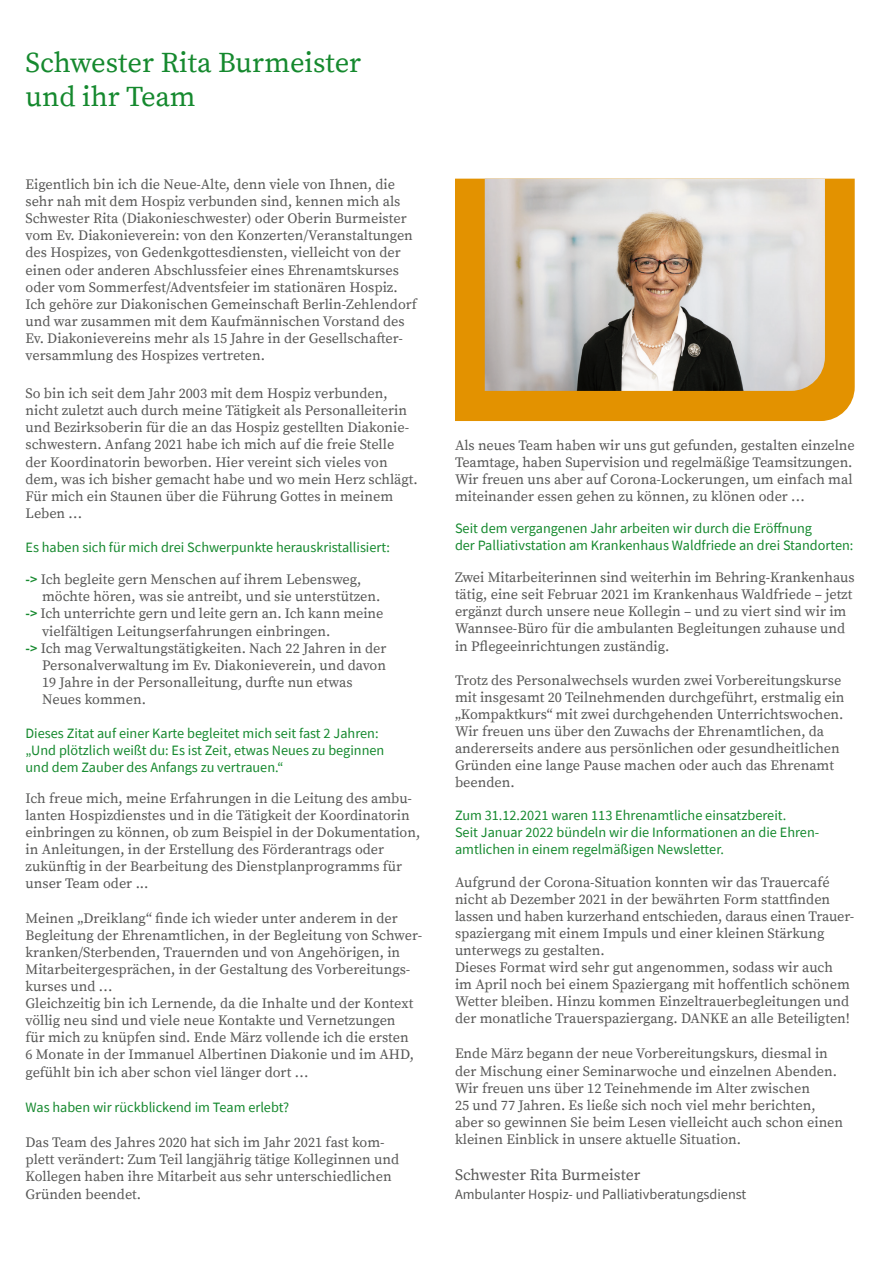
<style>
.page{position:relative;width:893px;height:1263px;background:#fff}
.page>*{position:absolute;margin:0;border:0;box-sizing:border-box;transform-origin:0 0}
.t1{font:28.5px/34.2px "Source Serif Pro";color:#15892e}
.t2{font:15.75px "Source Serif Pro";color:#575756}
.t3{font:14.25px/17.1px "Source Serif Pro";color:#575756}
.t4{font:14.25px/17.1px "Source Sans Pro";color:#15892e}
.t5{font:14.25px "Source Sans Pro";color:#575756}
.s1{font-family:"Source Sans Pro";font-weight:600;color:#15892e}
</style>
<div class="page">
<div style="left:455px;top:179px;width:400px;height:242px;background:#e39200"></div>
<img style="left:485px;top:179px;width:340px;height:212px">
<h1 class="t1" style="left:26px;top:46px;width:337px">Schwester Rita Burmeister und ihr Team</h1>
<p class="t3" style="left:26px;top:176px;width:393px">Eigentlich bin ich die Neue-Alte, denn viele von Ihnen, die sehr nah mit dem Hospiz verbunden sind, kennen mich als Schwester Rita (Diakonieschwester) oder Oberin Burmeister vom Ev. Diakonieverein: von den Konzerten/Veranstaltungen des Hospizes, von Gedenkgottesdiensten, vielleicht von der einen oder anderen Abschlussfeier eines Ehrenamtskurses oder vom Sommerfest/Adventsfeier im stationären Hospiz.<br>Ich gehöre zur Diakonischen Gemeinschaft Berlin-Zehlendorf und war zusammen mit dem Kaufmännischen Vorstand des Ev. Diakonievereins mehr als 15 Jahre in der Gesellschafter&shy;versammlung des Hospizes vertreten.</p>
<p class="t3" style="left:26px;top:385px;width:394px">So bin ich seit dem Jahr 2003 mit dem Hospiz verbunden, nicht zuletzt auch durch meine Tätigkeit als Personalleiterin und Bezirksoberin für die an das Hospiz gestellten Diakonie&shy;schwestern. Anfang 2021 habe ich mich auf die freie Stelle der Koordinatorin beworben. Hier vereint sich vieles von dem, was ich bisher gemacht habe und wo mein Herz schlägt.<br>Für mich ein Staunen über die Führung Gottes in meinem Leben …</p>
<p class="t4" style="left:26px;top:539px;width:366px">Es haben sich für mich drei Schwerpunkte herauskristallisiert:</p>
<p class="t3" style="left:26px;top:571px;width:338px"><span class="s1">-&gt;</span> Ich begleite gern Menschen auf ihrem Lebensweg,</p>
<p class="t3" style="left:42px;top:589px;width:340px">möchte hören, was sie antreibt, und sie unterstützen.</p>
<p class="t3" style="left:26px;top:606px;width:359px"><span class="s1">-&gt;</span> Ich unterrichte gern und leite gern an. Ich kann meine</p>
<p class="t3" style="left:42px;top:623px;width:290px">vielfältigen Leitungserfahrungen einbringen.</p>
<p class="t3" style="left:26px;top:640px;width:363px"><span class="s1">-&gt;</span> Ich mag Verwaltungstätigkeiten. Nach 22 Jahren in der</p>
<p class="t3" style="left:42px;top:657px;width:345px">Personalverwaltung im Ev. Diakonieverein, und davon</p>
<p class="t3" style="left:42px;top:674px;width:312px">19 Jahre in der Personalleitung, durfte nun etwas</p>
<p class="t3" style="left:42px;top:691px;width:105px">Neues kommen.</p>
<p class="t4" style="left:26px;top:725px;width:360px">Dieses Zitat auf einer Karte begleitet mich seit fast 2 Jahren: „Und plötzlich weißt du: Es ist Zeit, etwas Neues zu beginnen und dem Zauber des Anfangs zu vertrauen.“</p>
<p class="t3" style="left:26px;top:790px;width:396px">Ich freue mich, meine Erfahrungen in die Leitung des ambu&shy;lanten Hospizdienstes und in die Tätigkeit der Koordinatorin einbringen zu können, ob zum Beispiel in der Dokumentation, in Anleitungen, in der Erstellung des Förderantrags oder zukünftig in der Bearbeitung des Dienstplanprogramms für unser Team oder ...</p>
<p class="t3" style="left:26px;top:910px;width:398px">Meinen „Dreiklang“ finde ich wieder unter anderem in der Begleitung der Ehrenamtlichen, in der Begleitung von Schwer&shy;kranken/Sterbenden, Trauernden und von Angehörigen, in Mitarbeitergesprächen, in der Gestaltung des Vorbereitungs&shy;kurses und …<br>Gleichzeitig bin ich Lernende, da die Inhalte und der Kontext völlig neu sind und viele neue Kontakte und Vernetzungen<br>für mich zu knüpfen sind. Ende März vollende ich die ersten<br>6 Monate in der Immanuel Albertinen Diakonie und im AHD, gefühlt bin ich aber schon viel länger dort …</p>
<p class="t4" style="left:26px;top:1098px;width:265px">Was haben wir rückblickend im Team erlebt?</p>
<p class="t3" style="left:26px;top:1134px;width:375px">Das Team des Jahres 2020 hat sich im Jahr 2021 fast kom&shy;plett verändert: Zum Teil langjährig tätige Kolleginnen und Kollegen haben ihre Mitarbeit aus sehr unterschiedlichen Gründen beendet.</p>
<p class="t3" style="left:455px;top:437px;width:401px">Als neues Team haben wir uns gut gefunden, gestalten einzelne Teamtage, haben Supervision und regelmäßige Teamsitzungen.<br>Wir freuen uns aber auf Corona-Lockerungen, um einfach mal miteinander essen gehen zu können, zu klönen oder …</p>
<p class="t4" style="left:455px;top:519px;width:400px">Seit dem vergangenen Jahr arbeiten wir durch die Eröffnung<br>der Palliativstation am Krankenhaus Waldfriede an drei Standorten:</p>
<p class="t3" style="left:455px;top:569px;width:401px">Zwei Mitarbeiterinnen sind weiterhin im Behring-Krankenhaus tätig, eine seit Februar 2021 im Krankenhaus Waldfriede – jetzt ergänzt durch unsere neue Kollegin – und zu viert sind wir im Wannsee-Büro für die ambulanten Begleitungen zuhause und in Pflegeeinrichtungen zuständig.</p>
<p class="t3" style="left:455px;top:672px;width:391px">Trotz des Personalwechsels wurden zwei Vorbereitungskurse mit insgesamt 20 Teilnehmenden durchgeführt, erstmalig ein „Kompaktkurs“ mit zwei durchgehenden Unterrichtswochen.<br>Wir freuen uns über den Zuwachs der Ehrenamtlichen, da andererseits andere aus persönlichen oder gesundheitlichen Gründen eine lange Pause machen oder auch das Ehrenamt beenden.</p>
<p class="t4" style="left:455px;top:807px;width:366px">Zum 31.12.2021 waren 113 Ehrenamtliche einsatzbereit.<br>Seit Januar 2022 bündeln wir die Informationen an die Ehren&shy;amtlichen in einem regelmäßigen Newsletter.</p>
<p class="t3" style="left:455px;top:874px;width:401px">Aufgrund der Corona-Situation konnten wir das Trauercafé nicht ab Dezember 2021 in der bewährten Form stattfinden lassen und haben kurzerhand entschieden, daraus einen Trauer&shy;spaziergang mit einem Impuls und einer kleinen Stärkung unterwegs zu gestalten.<br>Dieses Format wird sehr gut angenommen, sodass wir auch<br>im April noch bei einem Spaziergang mit hoffentlich schönem Wetter bleiben. Hinzu kommen Einzeltrauerbegleitungen und der monatliche Trauerspaziergang. DANKE an alle Beteiligten!</p>
<p class="t3" style="left:455px;top:1046px;width:390px">Ende März begann der neue Vorbereitungskurs, diesmal in der Mischung einer Seminarwoche und einzelnen Abenden.<br>Wir freuen uns über 12 Teinehmende im Alter zwischen<br>25 und 77 Jahren. Es ließe sich noch viel mehr berichten, aber so gewinnen Sie beim Lesen vielleicht auch schon einen kleinen Einblick in unsere aktuelle Situation.</p>
<p class="t2" style="left:455px;top:1165px;width:187px">Schwester Rita Burmeister</p>
<p class="t5" style="left:455px;top:1185px;width:293px">Ambulanter Hospiz- und Palliativberatungsdienst</p>
</div>
